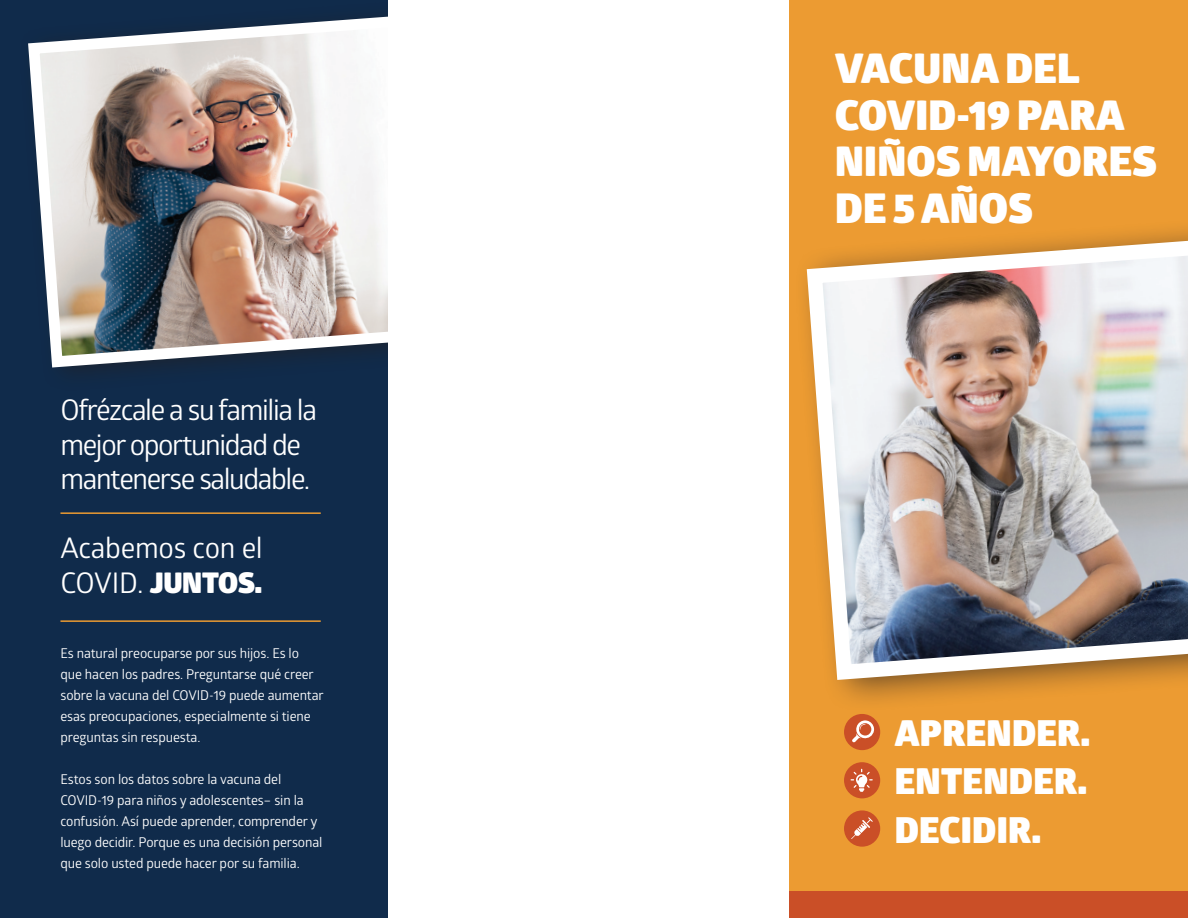
<style>
.page{position:relative;width:1188px;height:918px;background:#fff}
.page>*{position:absolute;margin:0;border:0;box-sizing:border-box;transform-origin:0 0}
.t1{font:900 41.1px/46.5px "Glober";letter-spacing:.01em;color:#fff}
.t2{font:900 35.85px/48.4px "Glober";letter-spacing:.01em;color:#fff;text-align:justify}
.t3{font:28.5px/34.5px "Glober";letter-spacing:-.05em;color:#fff}
.t4{font:28.5px/34.5px "Glober";letter-spacing:-.01em;color:#fff}
.t5{font:13.5px/21px "Glober";letter-spacing:-.01em;color:#fff}
.s1{font-weight:900}
</style>
<div class="page">
<div style="left:0;top:0;width:388px;height:918px;background:#102b4b"></div>
<div style="left:788px;top:0;width:400px;height:918px;background:#ec9b32"></div>
<div style="left:844px;top:810px;width:36px;height:37px;background:#ca4f27;border-radius:50%"></div>
<svg style="left:851px;top:817px;width:22px;height:22px"></svg>
<div style="left:844px;top:714px;width:36px;height:36px;background:#ca4f27;border-radius:50%"></div>
<svg style="left:852px;top:720px;width:22px;height:23px"></svg>
<div style="left:844px;top:762px;width:36px;height:36px;background:#ca4f27;border-radius:50%"></div>
<svg style="left:851px;top:769px;width:22px;height:23px"></svg>
<div style="left:788px;top:891px;width:400px;height:27px;background:#ca4f27"></div>
<hr style="left:60px;top:512px;width:261px;height:2px;background:#ec9b32">
<hr style="left:60px;top:620px;width:261px;height:2px;background:#ec9b32">
<div style="left:794px;top:211px;width:394px;height:501px;background:#231f20;opacity:.61"></div>
<img style="left:799px;top:225px;width:389px;height:463px">
<img style="left:28px;top:16px;width:360px;height:357px">
<p class="t3" style="left:60px;top:392px;width:258px">Ofrézcale a su familia la mejor oportunidad de mantenerse saludable.</p>
<p class="t4" style="left:60px;top:530px;width:204px">Acabemos con el<br>COVID. <span class="s1">JUNTOS.</span></p>
<p class="t5" style="left:60px;top:642px;width:265px">Es natural preocuparse por sus hijos. Es lo que hacen los padres. Preguntarse qué creer sobre la vacuna del COVID-19 puede aumentar esas preocupaciones, especialmente si tiene preguntas sin respuesta.</p>
<p class="t5" style="left:60px;top:768px;width:263px">Estos son los datos sobre la vacuna del COVID-19 para niños y adolescentes– sin la confusión. Así puede aprender, comprender y luego decidir. Porque es una decisión personal que solo usted puede hacer por su familia.</p>
<p class="t1" style="left:835px;top:46px;width:323px">VACUNA DEL<br>COVID-19 PARA<br>NIÑOS MAYORES<br>DE 5 AÑOS</p>
<p class="t2" style="left:895px;top:709px;width:197px">APRENDER.<br>ENTENDER.<br>DECIDIR.</p>
</div>
